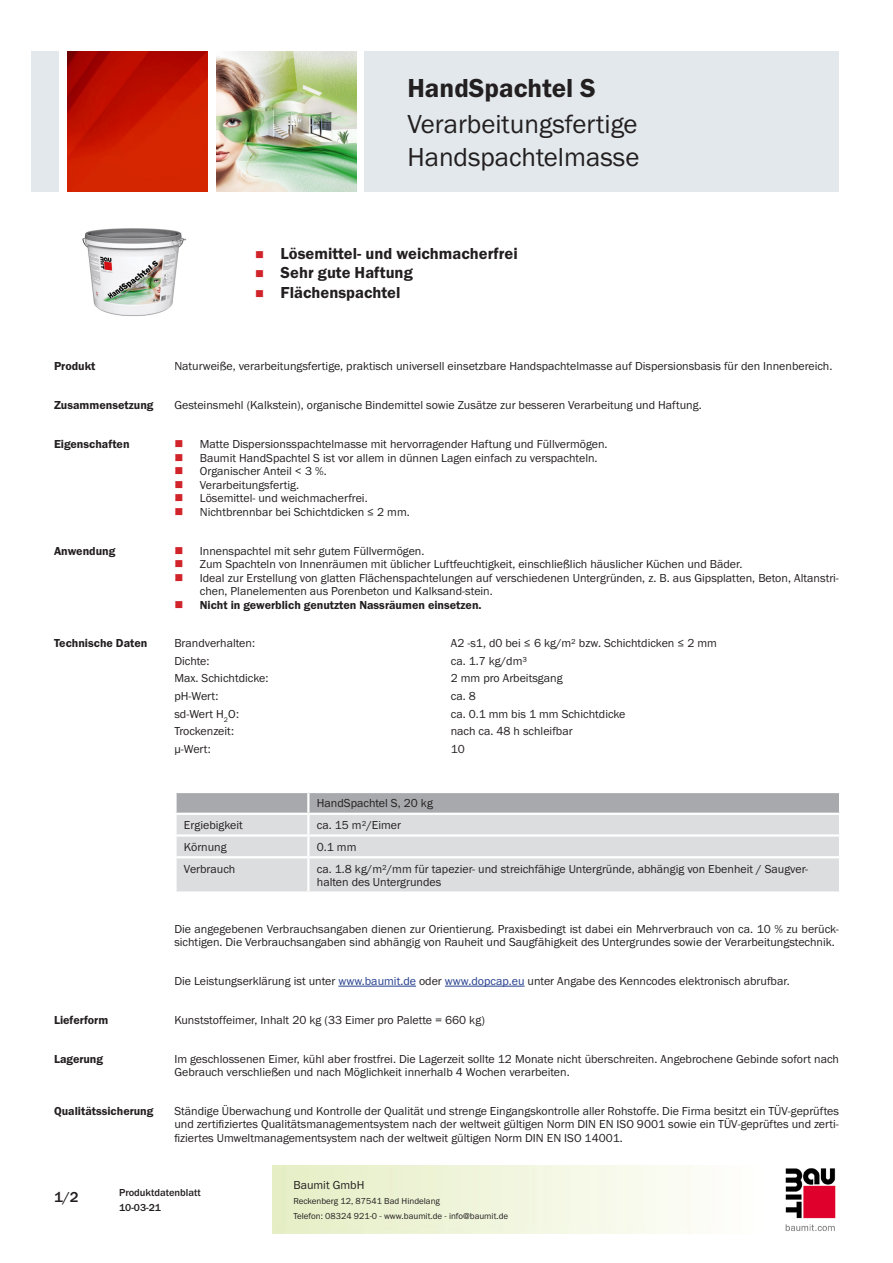
<style>
.page{position:relative;width:893px;height:1263px;background:#fff}
.page>*{position:absolute;margin:0;border:0;box-sizing:border-box;transform-origin:0 0}
.PDS_Produktname_Land{font:27px/32.4px "BM Franklin Gothic URW Boo";color:#231f20}
.PDS_Produktname{font:27px "BM Franklin Gothic URW Dem";color:#231f20}
.t1{font:16.5px "BM Franklin Gothic URW Dem";color:#231f20}
.t2{font:500 15px "BM Franklin Gothic URW";color:#231f20}
.PDS_Standard{font:12px/13.5px "BM Franklin Gothic URW Boo";color:#231f20}
.PDS_Standard_linksbü{font:12px/13.5px "BM Franklin Gothic URW Boo";color:#231f20}
.PDS_Header{font:12px "BM Franklin Gothic URW Dem";color:#231f20}
.t3{font:500 10.5px/15px "BM Franklin Gothic URW";color:#231f20}
.t4{font:9px/15px "BM Franklin Gothic URW Boo";color:#231f20}
.s1{color:#253f8e}
</style>
<div class="page">
<img style="left:785px;top:1168px;width:51px;height:63px">
<div style="left:32px;top:51px;width:27px;height:140px;background:#e2e8eb"></div>
<img style="left:68px;top:52px;width:140px;height:139px">
<img style="left:216px;top:51px;width:141px;height:140px">
<div style="left:365px;top:51px;width:474px;height:140px;background:#e2e8eb"></div>
<img style="left:82px;top:228px;width:105px;height:88px">
<div style="left:177px;top:858px;width:662px;height:33px;background:#dcdddf"></div>
<svg style="left:175px;top:792px;width:665px;height:64px;background:#cfd0d2"></svg>
<hr style="left:307px;top:858px;width:2px;height:33px;background:#fff">
<hr style="left:338px;top:986px;width:78px;height:1px;background:#253f8e">
<hr style="left:445px;top:986px;width:80px;height:1px;background:#253f8e">
<p class="PDS_Produktname" style="left:407px;top:71px;width:190px">HandSpachtel S</p>
<p class="PDS_Produktname_Land" style="left:407px;top:109px;width:234px">Verarbeitungsfertige<br>Handspachtelmasse</p>
<p class="t1" style="left:281px;top:243px;width:239px">Lösemittel- und weichmacherfrei</p>
<p class="t1" style="left:281px;top:263px;width:134px">Sehr gute Haftung</p>
<p class="t1" style="left:281px;top:282px;width:121px">Flächenspachtel</p>
<p class="PDS_Header" style="left:54px;top:359px;width:43px">Produkt</p>
<p class="PDS_Standard" style="left:174px;top:360px;width:660px">Naturweiße, verarbeitungsfertige, praktisch universell einsetzbare Handspachtelmasse auf Dispersionsbasis für den Innenbereich.</p>
<p class="PDS_Header" style="left:54px;top:398px;width:101px">Zusammensetzung</p>
<p class="PDS_Standard" style="left:174px;top:399px;width:529px">Gesteinsmehl (Kalkstein), organische Bindemittel sowie Zusätze zur besseren Verarbeitung und Haftung.</p>
<p class="PDS_Header" style="left:54px;top:437px;width:77px">Eigenschaften</p>
<p class="PDS_Standard" style="left:200px;top:438px;width:409px">Matte Dispersionsspachtelmasse mit hervorragender Haftung und Füllvermögen.</p>
<p class="PDS_Standard" style="left:200px;top:451px;width:399px">Baumit HandSpachtel S ist vor allem in dünnen Lagen einfach zu verspachteln.</p>
<p class="PDS_Standard" style="left:200px;top:465px;width:128px">Organischer Anteil &lt; 3 %.</p>
<p class="PDS_Standard" style="left:200px;top:478px;width:101px">Verarbeitungsfertig.</p>
<p class="PDS_Standard" style="left:200px;top:492px;width:169px">Lösemittel- und weichmacherfrei.</p>
<p class="PDS_Standard" style="left:200px;top:505px;width:211px">Nichtbrennbar bei Schichtdicken ≤ 2 mm.</p>
<p class="PDS_Header" style="left:54px;top:543px;width:63px">Anwendung</p>
<p class="PDS_Standard" style="left:200px;top:544px;width:226px">Innenspachtel mit sehr gutem Füllvermögen.</p>
<p class="PDS_Standard" style="left:200px;top:557px;width:544px">Zum Spachteln von Innenräumen mit üblicher Luftfeuchtigkeit, einschließlich häuslicher Küchen und Bäder.</p>
<p class="PDS_Standard" style="left:200px;top:571px;width:641px">Ideal zur Erstellung von glatten Flächenspachtelungen auf verschiedenen Untergründen, z. B. aus Gipsplatten, Beton, Altanstri&shy;chen, Planelementen aus Porenbeton und Kalksand-stein.</p>
<p class="PDS_Header" style="left:200px;top:597px;width:283px">Nicht in gewerblich genutzten Nassräumen einsetzen.</p>
<p class="PDS_Header" style="left:54px;top:636px;width:95px">Technische Daten</p>
<p class="PDS_Standard_linksbü" style="left:174px;top:637px;width:82px">Brandverhalten:</p>
<p class="PDS_Standard_linksbü" style="left:451px;top:637px;width:268px">A2 -s1, d0 bei ≤ 6 kg/m² bzw. Schichtdicken ≤ 2 mm</p>
<p class="PDS_Standard_linksbü" style="left:174px;top:654px;width:37px">Dichte:</p>
<p class="PDS_Standard_linksbü" style="left:451px;top:654px;width:78px">ca. 1.7 kg/dm³</p>
<p class="PDS_Standard_linksbü" style="left:174px;top:672px;width:96px">Max. Schichtdicke:</p>
<p class="PDS_Standard_linksbü" style="left:451px;top:672px;width:113px">2 mm pro Arbeitsgang</p>
<p class="PDS_Standard_linksbü" style="left:174px;top:689px;width:46px">pH-Wert:</p>
<p class="PDS_Standard_linksbü" style="left:451px;top:689px;width:26px">ca. 8</p>
<p class="PDS_Standard_linksbü" style="left:174px;top:707px;width:66px">sd-Wert H<sub>2</sub>O:</p>
<p class="PDS_Standard_linksbü" style="left:451px;top:707px;width:176px">ca. 0.1 mm bis 1 mm Schichtdicke</p>
<p class="PDS_Standard_linksbü" style="left:174px;top:724px;width:61px">Trockenzeit:</p>
<p class="PDS_Standard_linksbü" style="left:451px;top:724px;width:123px">nach ca. 48 h schleifbar</p>
<p class="PDS_Standard_linksbü" style="left:174px;top:742px;width:38px">μ-Wert:</p>
<p class="PDS_Standard_linksbü" style="left:451px;top:742px;width:16px">10</p>
<p class="PDS_Standard_linksbü" style="left:317px;top:797px;width:118px">HandSpachtel S, 20 kg</p>
<p class="PDS_Standard_linksbü" style="left:184px;top:818px;width:60px">Ergiebigkeit</p>
<p class="PDS_Standard_linksbü" style="left:317px;top:818px;width:86px">ca. 15 m²/Eimer</p>
<p class="PDS_Standard_linksbü" style="left:184px;top:840px;width:44px">Körnung</p>
<p class="PDS_Standard_linksbü" style="left:317px;top:840px;width:41px">0.1 mm</p>
<p class="PDS_Standard_linksbü" style="left:184px;top:862px;width:53px">Verbrauch</p>
<p class="PDS_Standard_linksbü" style="left:317px;top:862px;width:493px">ca. 1.8 kg/m²/mm für tapezier- und streichfähige Untergründe, abhängig von Ebenheit / Saugver&shy;halten des Untergrundes</p>
<p class="PDS_Standard" style="left:174px;top:922px;width:666px">Die angegebenen Verbrauchsangaben dienen zur Orientierung. Praxisbedingt ist dabei ein Mehrverbrauch von ca. 10 % zu berück&shy;sichtigen. Die Verbrauchsangaben sind abhängig von Rauheit und Saugfähigkeit des Untergrundes sowie der Verarbeitungstechnik.</p>
<p class="PDS_Standard" style="left:174px;top:974px;width:617px">Die Leistungserklärung ist unter <span class="s1">www.baumit.de</span> oder <span class="s1">www.dopcap.eu</span> unter Angabe des Kenncodes elektronisch abrufbar.</p>
<p class="PDS_Header" style="left:54px;top:1012px;width:56px">Lieferform</p>
<p class="PDS_Standard" style="left:174px;top:1013px;width:312px">Kunststoffeimer, Inhalt 20 kg (33 Eimer pro Palette = 660 kg)</p>
<p class="PDS_Header" style="left:54px;top:1051px;width:51px">Lagerung</p>
<p class="PDS_Standard" style="left:174px;top:1052px;width:666px">Im geschlossenen Eimer, kühl aber frostfrei. Die Lagerzeit sollte 12 Monate nicht überschreiten. Angebrochene Gebinde sofort nach<br>Gebrauch verschließen und nach Möglichkeit innerhalb 4 Wochen verarbeiten.</p>
<p class="PDS_Header" style="left:54px;top:1103px;width:101px">Qualitätssicherung</p>
<p class="PDS_Standard" style="left:174px;top:1104px;width:666px;text-align:justify">Ständige Überwachung und Kontrolle der Qualität und strenge Eingangskontrolle aller Rohstoffe. Die Firma besitzt ein TÜV-geprüftes und zertifiziertes Qualitätsmanagementsystem nach der weltweit gültigen Norm DIN EN ISO 9001 sowie ein TÜV-geprüftes und zerti&shy;fiziertes Umweltmanagementsystem nach der weltweit gültigen Norm DIN EN ISO 14001.</p>
<p class="t2" style="left:54px;top:1188px;width:26px">1/2</p>
<p class="t3" style="left:119px;top:1185px;width:83px">Produktdatenblatt<br>10-03-21</p>
<p class="PDS_Standard" style="left:293px;top:1178px;width:73px">Baumit GmbH</p>
<p class="t4" style="left:293px;top:1193px;width:216px">Reckenberg 12, 87541 Bad Hindelang<br>Telefon: 08324 921-0 - www.baumit.de - info@baumit.de</p>
</div>
